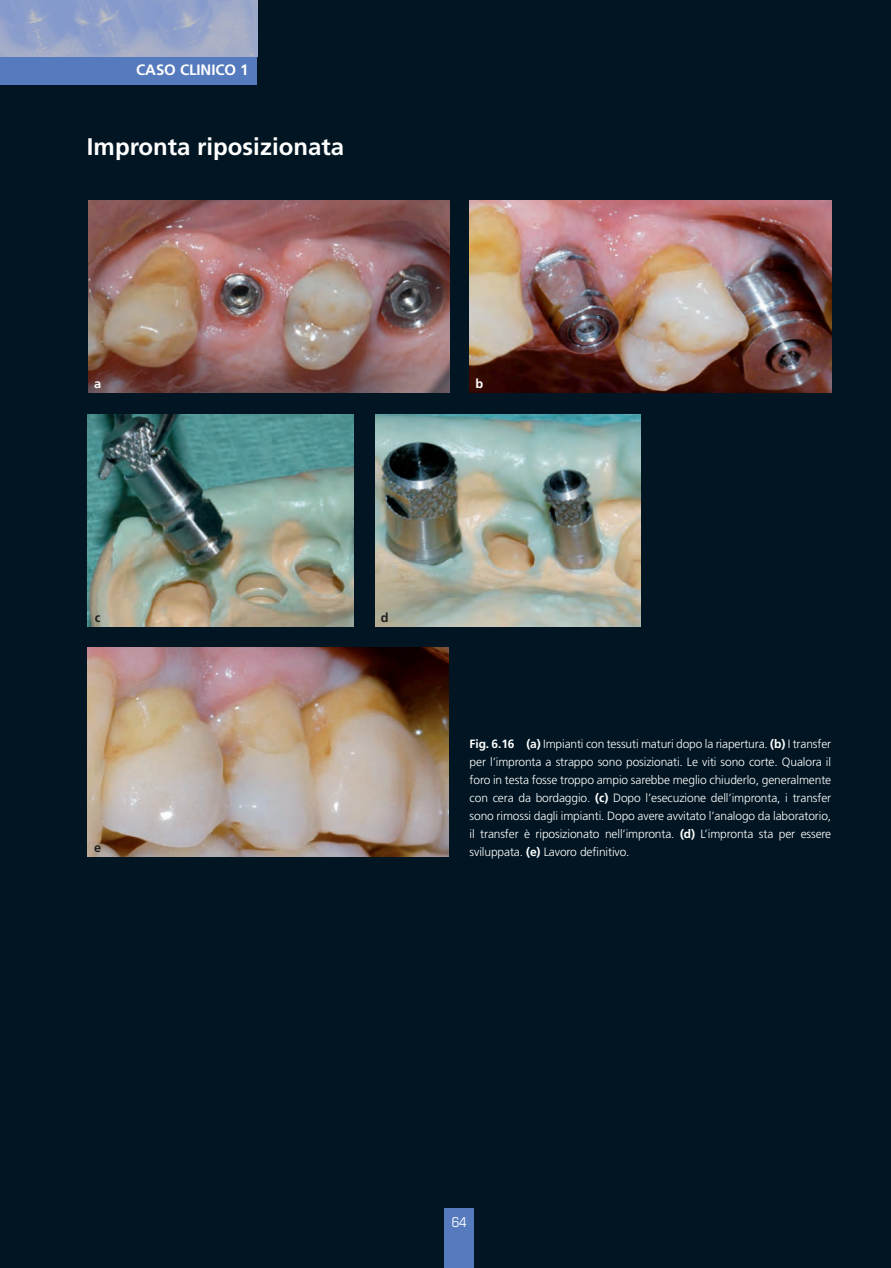
<style>
.page{position:relative;width:891px;height:1268px;background:#fff}
.page>*{position:absolute;margin:0;border:0;box-sizing:border-box;transform-origin:0 0}
.t1{font:700 24px "Frutiger";color:#fff}
.t2{font:700 15px "Frutiger";letter-spacing:-.005em;color:#fff}
.t3{font:condensed 13.5px "Eurostile";color:#fff}
.t4{font:700 12.75px "Frutiger";color:#231f20}
.t5{font:700 12.75px "Frutiger";color:#fff}
.t6{font:300 12px/18px "Frutiger";letter-spacing:-.01em;color:#fff;text-align:justify}
.s1{font-weight:700}
</style>
<div class="page">
<div style="left:0;top:0;width:890px;height:1267px;background:#011622"></div>
<div style="left:444px;top:1207px;width:30px;height:60px;background:#557bbe"></div>
<div style="left:0;top:55px;width:257px;height:30px;background:#557bbe"></div>
<img style="left:0;top:0;width:257px;height:56px">
<img style="left:88px;top:200px;width:362px;height:193px">
<img style="left:88px;top:414px;width:266px;height:212px">
<img style="left:87px;top:648px;width:362px;height:208px">
<img style="left:470px;top:200px;width:361px;height:192px">
<img style="left:375px;top:414px;width:266px;height:212px">
<svg style="left:0;top:0;width:3px;height:5px"></svg>
<p class="t2" style="left:136px;top:61px;width:114px">CASO CLINICO 1</p>
<p class="t1" style="left:87px;top:132px;width:258px">Impronta riposizionata</p>
<p class="t5" style="left:94px;top:376px;width:9px">a</p>
<p class="t5" style="left:475px;top:376px;width:9px">b</p>
<p class="t4" style="left:95px;top:610px;width:7px">c</p>
<p class="t4" style="left:94px;top:839px;width:9px">e</p>
<p class="t4" style="left:380px;top:610px;width:9px">d</p>
<p class="t6" style="left:469px;top:735px;width:363px"><span class="s1">Fig. 6.16 (a)</span> Impianti con tessuti maturi dopo la riapertura. <span class="s1">(b)</span> I transfer per l’impronta a strappo sono posizionati. Le viti sono corte. Qualora il foro in testa fosse troppo ampio sarebbe meglio chiuderlo, generalmente con cera da bordaggio. <span class="s1">(c)</span> Dopo l’esecuzione dell’impronta, i transfer sono rimossi dagli impianti. Dopo avere avvitato l’analogo da laboratorio, il transfer è riposizionato nell’impronta. <span class="s1">(d)</span> L’impronta sta per essere sviluppata. <span class="s1">(e)</span> Lavoro definitivo.</p>
<p class="t3" style="left:451px;top:1214px;width:17px">64</p>
</div>
